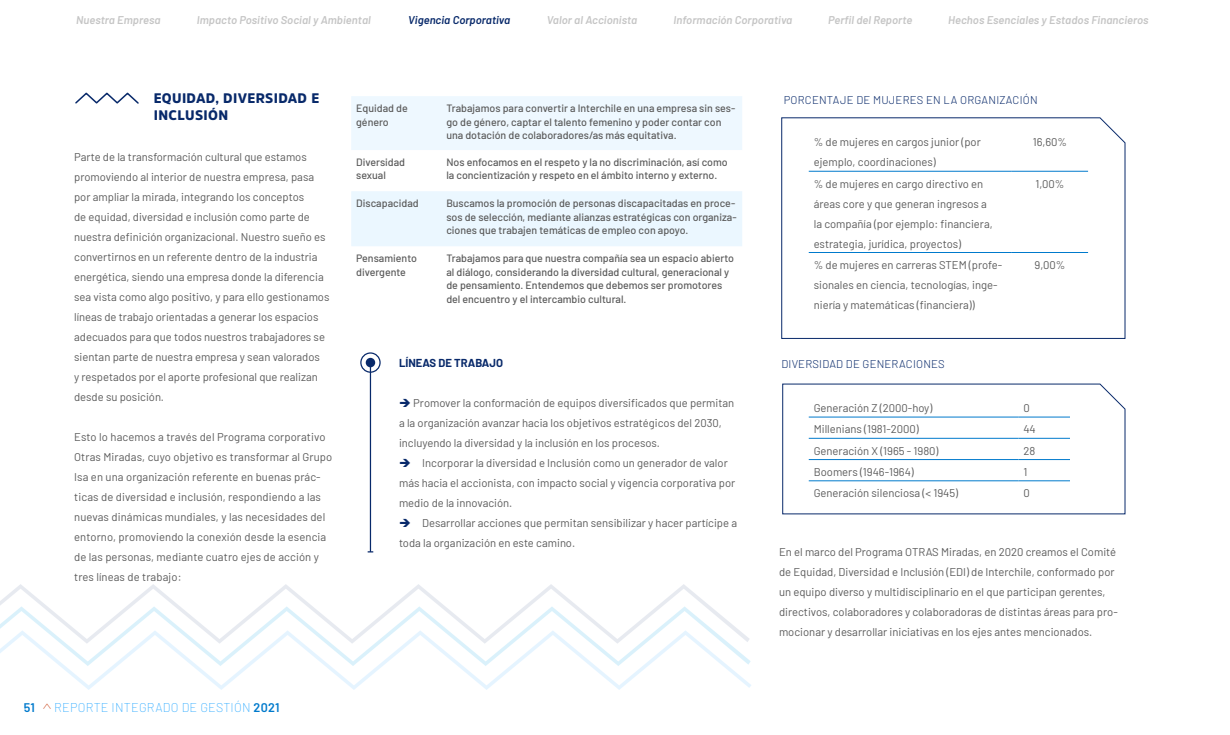
<style>
.page{position:relative;width:1230px;height:735px;background:#fff}
.page>*{position:absolute;margin:0;border:0;box-sizing:border-box;transform-origin:0 0}
.subtitulo{font:900 13.75px/16.5px "Amsi Pro";letter-spacing:.025em;color:#08296a}
.t1{font:200 12.5px "Barlow";letter-spacing:.02em;color:#33adff}
.t2{font:600 12.5px "Barlow";color:#007acc}
.t3{font:200 12.5px "Amsi Pro";color:#c84014}
.cuerpo_de_texto{font:11.25px/20px "Barlow";color:#5a5a5a}
.t4{font:italic 600 11.25px "Barlow";letter-spacing:.005em;color:#c5c5c5}
.TITULO_TABLA{font:300 11.25px "Barlow";letter-spacing:.02em;color:#08296a}
.t5{font:italic 600 11.25px "Barlow";letter-spacing:.005em;color:#08296a}
.cuerpo_de_texto-2{font:700 11.25px "Barlow";color:#08296a}
.texto_tablas{font:500 10.62px/13.8px "Barlow";color:#5a5a5a}
.s1{color:#08296a}
.s2{font-weight:600;color:#007acc}
</style>
<div class="page">
<div style="left:351px;top:96px;width:391px;height:54px;background:#eef8ff"></div>
<div style="left:351px;top:191px;width:391px;height:55px;background:#ebf7ff"></div>
<svg style="left:781px;top:117px;width:345px;height:222px"></svg>
<svg style="left:782px;top:383px;width:344px;height:132px"></svg>
<svg style="left:0;top:644px;width:751px;height:46px"></svg>
<svg style="left:0;top:584px;width:749px;height:60px"></svg>
<svg style="left:75px;top:92px;width:64px;height:12px"></svg>
<hr style="left:370px;top:362px;width:1px;height:190px;background:#08296a">
<div style="left:360px;top:352px;width:21px;height:21px;border:1px solid #08296a;border-radius:50%"></div>
<div style="left:366px;top:358px;width:9px;height:9px;background:#08296a;border-radius:50%"></div>
<p class="t4" style="left:76px;top:11px;width:86px">Nuestra Empresa</p>
<p class="t4" style="left:197px;top:11px;width:175px">Impacto Positivo Social y Ambiental</p>
<p class="t5" style="left:408px;top:11px;width:104px">Vigencia Corporativa</p>
<p class="t4" style="left:547px;top:11px;width:92px">Valor al Accionista</p>
<p class="t4" style="left:674px;top:11px;width:120px">Información Corporativa</p>
<p class="t4" style="left:828px;top:11px;width:86px">Perfil del Reporte</p>
<p class="t4" style="left:948px;top:11px;width:202px">Hechos Esenciales y Estados Financieros</p>
<p class="subtitulo" style="left:154px;top:90px;width:167px">EQUIDAD, DIVERSIDAD E<br>INCLUSIÓN</p>
<p class="cuerpo_de_texto" style="left:74px;top:146px;width:257px">Parte de la transformación cultural que estamos promoviendo al interior de nuestra empresa, pasa por ampliar la mirada, integrando los conceptos<br>de equidad, diversidad e inclusión como parte de nuestra definición organizacional. Nuestro sueño es convertirnos en un referente dentro de la industria energética, siendo una empresa donde la diferencia sea vista como algo positivo, y para ello gestionamos líneas de trabajo orientadas a generar los espacios adecuados para que todos nuestros trabajadores se sientan parte de nuestra empresa y sean valorados<br>y respetados por el aporte profesional que realizan desde su posición.</p>
<p class="cuerpo_de_texto" style="left:74px;top:426px;width:260px">Esto lo hacemos a través del Programa corporativo Otras Miradas, cuyo objetivo es transformar al Grupo Isa en una organización referente en buenas prác&shy;ticas de diversidad e inclusión, respondiendo a las nuevas dinámicas mundiales, y las necesidades del entorno, promoviendo la conexión desde la esencia de las personas, mediante cuatro ejes de acción y tres líneas de trabajo:</p>
<p class="texto_tablas" style="left:356px;top:100px;width:53px">Equidad de género</p>
<p class="texto_tablas" style="left:446px;top:100px;width:290px">Trabajamos para convertir a Interchile en una empresa sin ses&shy;go de género, captar el talento femenino y poder contar con una dotación de colaboradores/as más equitativa.</p>
<p class="texto_tablas" style="left:356px;top:154px;width:50px">Diversidad sexual</p>
<p class="texto_tablas" style="left:446px;top:154px;width:283px">Nos enfocamos en el respeto y la no discriminación, así como la concientización y respeto en el ámbito interno y externo.</p>
<p class="texto_tablas" style="left:356px;top:195px;width:64px">Discapacidad</p>
<p class="texto_tablas" style="left:446px;top:195px;width:292px">Buscamos la promoción de personas discapacitadas en proce&shy;sos de selección, mediante alianzas estratégicas con organiza&shy;ciones que trabajen temáticas de empleo con apoyo.</p>
<p class="texto_tablas" style="left:356px;top:250px;width:62px">Pensamiento divergente</p>
<p class="texto_tablas" style="left:446px;top:250px;width:289px">Trabajamos para que nuestra compañía sea un espacio abierto al diálogo, considerando la diversidad cultural, generacional y de pensamiento. Entendemos que debemos ser promotores del encuentro y el intercambio cultural.</p>
<p class="cuerpo_de_texto-2" style="left:399px;top:355px;width:105px">LÍNEAS DE TRABAJO</p>
<p class="cuerpo_de_texto" style="left:399px;top:392px;width:337px"><span class="s1">➔</span> Promover la conformación de equipos diversificados que permitan a la organización avanzar hacia los objetivos estratégicos del 2030, incluyendo la diversidad y la inclusión en los procesos.</p>
<p class="cuerpo_de_texto" style="left:399px;top:452px;width:338px"><span class="s1">➔</span> Incorporar la diversidad e Inclusión como un generador de valor más hacia el accionista, con impacto social y vigencia corporativa por medio de la innovación.</p>
<p class="cuerpo_de_texto" style="left:399px;top:512px;width:340px"><span class="s1">➔</span> Desarrollar acciones que permitan sensibilizar y hacer partícipe a toda la organización en este camino.</p>
<p class="t2" style="left:24px;top:698px;width:13px">51</p>
<p class="t3" style="left:38px;top:710px;width:9px;rotate:-90deg">&gt;</p>
<p class="t1" style="left:54px;top:698px;width:227px">REPORTE INTEGRADO DE GESTIÓN <span class="s2">2021</span></p>
<p class="TITULO_TABLA" style="left:784px;top:92px;width:255px">PORCENTAJE DE MUJERES EN LA ORGANIZACIÓN</p>
<p class="cuerpo_de_texto" style="left:814px;top:131px;width:169px">% de mujeres en cargos junior (por ejemplo, coordinaciones)</p>
<p class="cuerpo_de_texto" style="left:1033px;top:131px;width:36px">16,60%</p>
<p class="cuerpo_de_texto" style="left:814px;top:173px;width:181px">% de mujeres en cargo directivo en áreas core y que generan ingresos a la compañía (por ejemplo: financiera, estrategia, jurídica, proyectos)</p>
<p class="cuerpo_de_texto" style="left:1036px;top:173px;width:30px">1,00%</p>
<p class="cuerpo_de_texto" style="left:814px;top:254px;width:190px">% de mujeres en carreras STEM (profe&shy;sionales en ciencia, tecnologías, inge&shy;niería y matemáticas (financiera))</p>
<p class="cuerpo_de_texto" style="left:1035px;top:254px;width:32px">9,00%</p>
<p class="TITULO_TABLA" style="left:781px;top:356px;width:165px">DIVERSIDAD DE GENERACIONES</p>
<p class="cuerpo_de_texto" style="left:814px;top:397px;width:120px">Generación Z (2000-hoy)</p>
<p class="cuerpo_de_texto" style="left:1023px;top:397px;width:8px">0</p>
<p class="cuerpo_de_texto" style="left:814px;top:418px;width:107px">Millenians (1981-2000)</p>
<p class="cuerpo_de_texto" style="left:1023px;top:418px;width:14px">44</p>
<p class="cuerpo_de_texto" style="left:814px;top:440px;width:126px">Generación X (1965 - 1980)</p>
<p class="cuerpo_de_texto" style="left:1023px;top:440px;width:13px">28</p>
<p class="cuerpo_de_texto" style="left:814px;top:461px;width:102px">Boomers (1946-1964)</p>
<p class="cuerpo_de_texto" style="left:1023px;top:461px;width:5px">1</p>
<p class="cuerpo_de_texto" style="left:814px;top:482px;width:146px">Generación silenciosa (&lt; 1945)</p>
<p class="cuerpo_de_texto" style="left:1023px;top:482px;width:8px">0</p>
<p class="cuerpo_de_texto" style="left:779px;top:541px;width:340px">En el marco del Programa OTRAS Miradas, en 2020 creamos el Comité de Equidad, Diversidad e Inclusión (EDI) de Interchile, conformado por un equipo diverso y multidisciplinario en el que participan gerentes, directivos, colaboradores y colaboradoras de distintas áreas para pro&shy;mocionar y desarrollar iniciativas en los ejes antes mencionados.</p>
</div>
